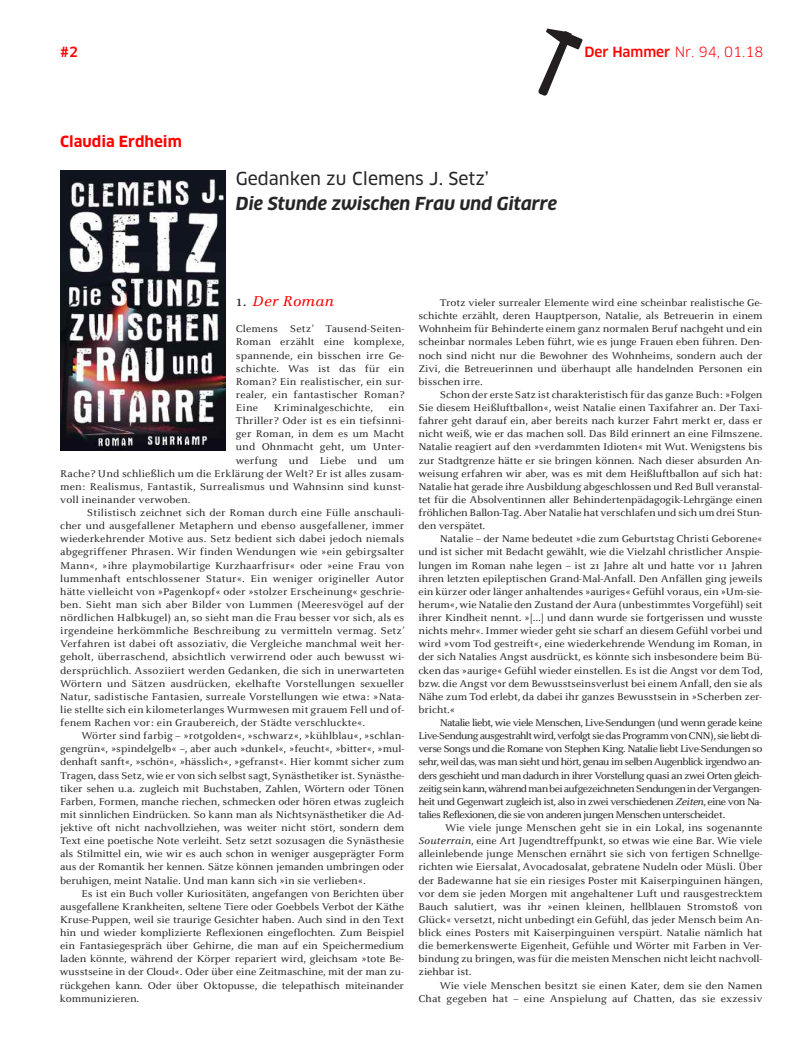
<style>
.page{position:relative;width:798px;height:1063px;background:#fff}
.page>*{position:absolute;margin:0;border:0;box-sizing:border-box;transform-origin:0 0}
.t1{font:italic 700 17.5px "Clan Pro";color:#272627}
.t2{font:17.5px "Clan Pro News";color:#272627}
.t3{font:700 15px "Clan Pro";color:#f00}
.t4{font:italic 15px "Celeste Small Text";letter-spacing:.01em;color:#f00}
.t5{font:13.75px "Clan Pro";color:#f00}
.t6{font:500 13.75px "Clan Pro";color:#f00}
.t7{font:10.25px/13.1px "Celeste Small Text";color:#272627;text-align:justify}
.s1{font-weight:500}
.s2{font-style:normal;color:#272627}
.s3{font-style:italic}
</style>
<div class="page">
<svg style="left:538px;top:29px;width:44px;height:67px"></svg>
<img style="left:60px;top:171px;width:165px;height:279px">
<h3 class="t6" style="left:60px;top:47px;width:19px">#2</h3>
<h3 class="t5" style="left:584px;top:47px;width:181px"><span class="s1">Der Hammer</span> Nr. 94, 01.18</h3>
<h2 class="t3" style="left:60px;top:136px;width:123px">Claudia Erdheim</h2>
<h1 class="t2" style="left:236px;top:172px;width:254px">Gedanken zu Clemens J. Setz’</h1>
<h1 class="t1" style="left:236px;top:196px;width:323px">Die Stunde zwischen Frau und Gitarre</h1>
<h2 class="t4" style="left:236px;top:293px;width:100px"><span class="s2">1.</span> Der Roman</h2>
<p class="t7" style="left:236px;top:323px;width:170px">Clemens Setz’ Tausend-Seiten-Roman erzählt eine komplexe, spannende, ein bisschen irre Ge&shy;schichte. Was ist das für ein Roman? Ein realistischer, ein sur&shy;realer, ein fantastischer Roman?<br>Eine</p>
<p class="t7" style="left:274px;top:401px;width:101px">Kriminalgeschichte,</p>
<p class="t7" style="left:389px;top:401px;width:17px">ein</p>
<p class="t7" style="left:236px;top:415px;width:170px">Thriller? Oder ist es ein tiefsinni-</p>
<p class="t7" style="left:236px;top:428px;width:170px">ger Roman, in dem es um Macht</p>
<p class="t7" style="left:236px;top:441px;width:170px">und Ohnmacht geht, um Unter-</p>
<p class="t7" style="left:236px;top:454px;width:170px">werfung und Liebe und um</p>
<p class="t7" style="left:60px;top:467px;width:345px">Rache? Und schließlich um die Erklärung der Welt? Er ist alles zusam-</p>
<p class="t7" style="left:60px;top:480px;width:345px">men: Realismus, Fantastik, Surrealismus und Wahnsinn sind kunst-</p>
<p class="t7" style="left:60px;top:493px;width:132px">voll ineinander verwoben.</p>
<p class="t7" style="left:87px;top:506px;width:319px">Stilistisch zeichnet sich der Roman durch eine Fülle anschauli-</p>
<p class="t7" style="left:60px;top:520px;width:345px">cher und ausgefallener Metaphern und ebenso ausgefallener, immer</p>
<p class="t7" style="left:60px;top:533px;width:345px">wiederkehrender Motive aus. Setz bedient sich dabei jedoch niemals</p>
<p class="t7" style="left:60px;top:546px;width:345px">abgegriffener Phrasen. Wir finden Wendungen wie »ein gebirgsalter</p>
<p class="t7" style="left:60px;top:559px;width:345px">Mann«, »ihre playmobilartige Kurzhaarfrisur« oder »eine Frau von</p>
<p class="t7" style="left:60px;top:572px;width:345px">lummenhaft entschlossener Statur«. Ein weniger origineller Autor</p>
<p class="t7" style="left:60px;top:585px;width:345px">hätte vielleicht von »Pagenkopf« oder »stolzer Erscheinung« geschrie-</p>
<p class="t7" style="left:60px;top:598px;width:345px">ben. Sieht man sich aber Bilder von Lummen (Meeresvögel auf der</p>
<p class="t7" style="left:60px;top:611px;width:345px">nördlichen Halbkugel) an, so sieht man die Frau besser vor sich, als es</p>
<p class="t7" style="left:60px;top:625px;width:346px">irgendeine herkömmliche Beschreibung zu vermitteln vermag. Setz’</p>
<p class="t7" style="left:60px;top:638px;width:345px">Verfahren ist dabei oft assoziativ, die Vergleiche manchmal weit her-</p>
<p class="t7" style="left:60px;top:651px;width:345px">geholt, überraschend, absichtlich verwirrend oder auch bewusst wi-</p>
<p class="t7" style="left:60px;top:664px;width:345px">dersprüchlich. Assoziiert werden Gedanken, die sich in unerwarteten</p>
<p class="t7" style="left:60px;top:677px;width:345px">Wörtern und Sätzen ausdrücken, ekelhafte Vorstellungen sexueller</p>
<p class="t7" style="left:60px;top:690px;width:345px">Natur, sadistische Fantasien, surreale Vorstellungen wie etwa: »Nata-</p>
<p class="t7" style="left:60px;top:703px;width:345px">lie stellte sich ein kilometerlanges Wurmwesen mit grauem Fell und of-</p>
<p class="t7" style="left:60px;top:716px;width:306px">fenem Rachen vor: ein Graubereich, der Städte verschluckte«.</p>
<p class="t7" style="left:81px;top:730px;width:324px">Wörter sind farbig – »rotgolden«, »schwarz«, »kühlblau«, »schlan-</p>
<p class="t7" style="left:60px;top:743px;width:345px">gengrün«, »spindelgelb« –, aber auch »dunkel«, »feucht«, »bitter«, »mul-</p>
<p class="t7" style="left:60px;top:756px;width:345px">denhaft sanft«, »schön«, »hässlich«, »gefranst«. Hier kommt sicher zum</p>
<p class="t7" style="left:60px;top:769px;width:345px">Tragen, dass Setz, wie er von sich selbst sagt, Synästhetiker ist. Synästhe-</p>
<p class="t7" style="left:60px;top:782px;width:345px">tiker sehen u.a. zugleich mit Buchstaben, Zahlen, Wörtern oder Tönen</p>
<p class="t7" style="left:60px;top:795px;width:345px">Farben, Formen, manche riechen, schmecken oder hören etwas zugleich</p>
<p class="t7" style="left:60px;top:808px;width:345px">mit sinnlichen Eindrücken. So kann man als Nichtsynästhetiker die Ad-</p>
<p class="t7" style="left:60px;top:821px;width:345px">jektive oft nicht nachvollziehen, was weiter nicht stört, sondern dem</p>
<p class="t7" style="left:60px;top:835px;width:345px">Text eine poetische Note verleiht. Setz setzt sozusagen die Synästhesie</p>
<p class="t7" style="left:60px;top:848px;width:345px">als Stilmittel ein, wie wir es auch schon in weniger ausgeprägter Form</p>
<p class="t7" style="left:60px;top:861px;width:345px">aus der Romantik her kennen. Sätze können jemanden umbringen oder</p>
<p class="t7" style="left:60px;top:874px;width:307px">beruhigen, meint Natalie. Und man kann sich »in sie verlieben«.</p>
<p class="t7" style="left:81px;top:887px;width:324px">Es ist ein Buch voller Kuriositäten, angefangen von Berichten über</p>
<p class="t7" style="left:60px;top:900px;width:345px">ausgefallene Krankheiten, seltene Tiere oder Goebbels Verbot der Käthe</p>
<p class="t7" style="left:60px;top:913px;width:345px">Kruse-Puppen, weil sie traurige Gesichter haben. Auch sind in den Text</p>
<p class="t7" style="left:60px;top:926px;width:345px">hin und wieder komplizierte Reflexionen eingeflochten. Zum Beispiel</p>
<p class="t7" style="left:60px;top:940px;width:345px">ein Fantasiegespräch über Gehirne, die man auf ein Speichermedium</p>
<p class="t7" style="left:60px;top:953px;width:345px">laden könnte, während der Körper repariert wird, gleichsam »tote Be-</p>
<p class="t7" style="left:60px;top:966px;width:345px">wusstseine in der Cloud«. Oder über eine Zeitmaschine, mit der man zu-</p>
<p class="t7" style="left:60px;top:979px;width:345px">rückgehen kann. Oder über Oktopusse, die telepathisch miteinander</p>
<p class="t7" style="left:60px;top:992px;width:81px">kommunizieren.</p>
<p class="t7" style="left:418px;top:296px;width:345px;text-indent:21px">Trotz vieler surrealer Elemente wird eine scheinbar realistische Ge&shy;schichte erzählt, deren Hauptperson, Natalie, als Betreuerin in einem Wohnheim für Behinderte einem ganz normalen Beruf nachgeht und ein scheinbar normales Leben führt, wie es junge Frauen eben führen. Den&shy;noch sind nicht nur die Bewohner des Wohnheims, sondern auch der Zivi, die Betreuerinnen und überhaupt alle handelnden Personen ein bisschen irre.</p>
<p class="t7" style="left:418px;top:388px;width:345px;text-indent:21px">Schon der erste Satz ist charakteristisch für das ganze Buch: »Folgen Sie diesem Heißluftballon«, weist Natalie einen Taxifahrer an. Der Taxi&shy;fahrer geht darauf ein, aber bereits nach kurzer Fahrt merkt er, dass er nicht weiß, wie er das machen soll. Das Bild erinnert an eine Filmszene.<br>Natalie reagiert auf den »verdammten Idioten« mit Wut. Wenigstens bis zur Stadtgrenze hätte er sie bringen können. Nach dieser absurden An&shy;weisung erfahren wir aber, was es mit dem Heißluftballon auf sich hat:<br>Natalie hat gerade ihre Ausbildung abgeschlossen und Red Bull veranstal&shy;tet für die Absolventinnen aller Behindertenpädagogik-Lehrgänge einen fröhlichen Ballon-Tag. Aber Natalie hat verschlafen und sich um drei Stun&shy;den verspätet.</p>
<p class="t7" style="left:418px;top:533px;width:346px;text-indent:21px">Natalie – der Name bedeutet »die zum Geburtstag Christi Geborene« und ist sicher mit Bedacht gewählt, wie die Vielzahl christlicher Anspie&shy;lungen im Roman nahe legen – ist 21 Jahre alt und hatte vor 11 Jahren ihren letzten epileptischen Grand-Mal-Anfall. Den Anfällen ging jeweils ein kürzer oder länger anhaltendes »auriges« Gefühl voraus, ein »Um-sie&shy;herum«, wie Natalie den Zustand der Aura (unbestimmtes Vorgefühl) seit ihrer Kindheit nennt. »[...] und dann wurde sie fortgerissen und wusste nichts mehr«. Immer wieder geht sie scharf an diesem Gefühl vorbei und wird »vom Tod gestreift«, eine wiederkehrende Wendung im Roman, in der sich Natalies Angst ausdrückt, es könnte sich insbesondere beim Bü&shy;cken das »aurige« Gefühl wieder einstellen. Es ist die Angst vor dem Tod, bzw. die Angst vor dem Bewusstseinsverlust bei einem Anfall, den sie als Nähe zum Tod erlebt, da dabei ihr ganzes Bewusstsein in »Scherben zer&shy;bricht.«</p>
<p class="t7" style="left:418px;top:716px;width:345px;text-indent:21px">Natalie liebt, wie viele Menschen, Live-Sendungen (und wenn gerade keine Live-Sendung ausgestrahlt wird,verfolgt sie das Programm von CNN),sie liebt di&shy;verse Songs und die Romane von Stephen King. Natalie liebt Live-Sendungen so sehr, weil das, was man sieht und hört, genau im selben Augenblick irgendwo an&shy;ders geschieht und man dadurch in ihrer Vorstellung quasi an zwei Orten gleich&shy;zeitigseinkann,währendmanbeiaufgezeichnetenSendungeninderVergangen&shy;heit und Gegenwart zugleich ist, also in zwei verschiedenen <span class="s3">Zeiten</span>, eine von Na&shy;talies Reflexionen, die sie von anderen jungen Menschen unterscheidet.</p>
<p class="t7" style="left:418px;top:821px;width:346px;text-indent:27px">Wie viele junge Menschen geht sie in ein Lokal, ins sogenannte <span class="s3">Souterrain</span>, eine Art Jugendtreffpunkt, so etwas wie eine Bar. Wie viele alleinlebende junge Menschen ernährt sie sich von fertigen Schnellge&shy;richten wie Eiersalat, Avocadosalat, gebratene Nudeln oder Müsli. Über der Badewanne hat sie ein riesiges Poster mit Kaiserpinguinen hängen, vor dem sie jeden Morgen mit angehaltener Luft und rausgestrecktem Bauch salutiert, was ihr »einen kleinen, hellblauen Stromstoß von Glück« versetzt, nicht unbedingt ein Gefühl, das jeder Mensch beim An&shy;blick eines Posters mit Kaiserpinguinen verspürt. Natalie nämlich hat die bemerkenswerte Eigenheit, Gefühle und Wörter mit Farben in Ver&shy;bindung zu bringen, was für die meisten Menschen nicht leicht nachvoll&shy;ziehbar ist.</p>
<p class="t7" style="left:418px;top:979px;width:345px;text-align:right">Wie viele Menschen besitzt sie einen Kater, dem sie den Namen<br>Chat gegeben hat – eine Anspielung auf Chatten, das sie exzessiv</p>
</div>
